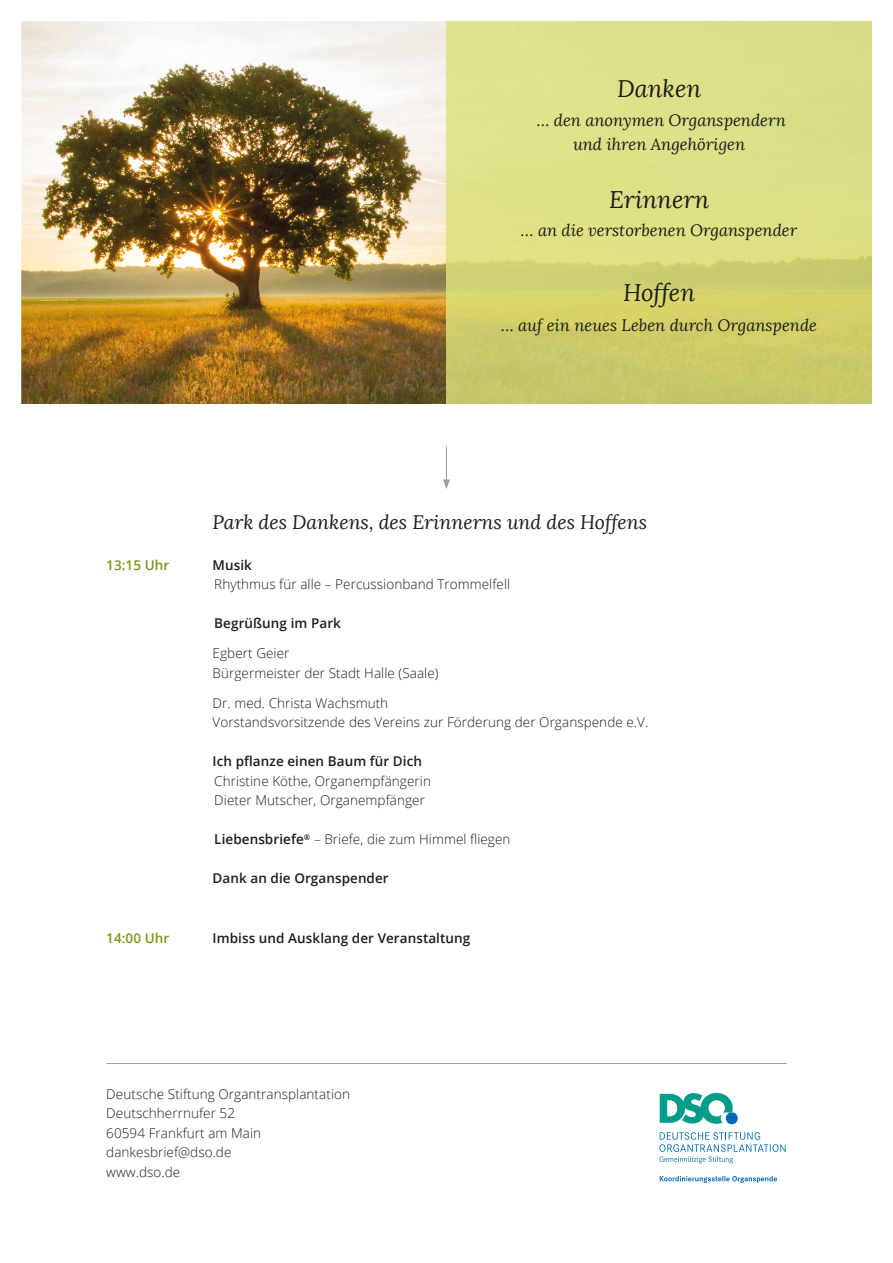
<style>
.page{position:relative;width:893px;height:1263px;background:#fff}
.page>*{position:absolute;margin:0;border:0;box-sizing:border-box;transform-origin:0 0}
.t1{font:italic 24px "Lora";color:#1d1d1b}
.t2{font:italic 19.5px "Lora";color:#1d1d1b}
.t3{font:italic 16.5px/24.8px "Lora";color:#1d1d1b;text-align:center}
.t4{font:300 13.5px/19.5px "Open Sans";letter-spacing:.005em;color:#1d1d1b}
.t5{font:600 13.5px "Open Sans";letter-spacing:.005em;color:#1d1d1b}
.t6{font:600 13.5px "Open Sans";letter-spacing:.005em;color:#759719}
.s1{font-weight:600}
</style>
<div class="page">
<img style="left:21px;top:21px;width:425px;height:383px">
<hr style="left:446px;top:446px;width:1px;height:36px;background:#9d9d9d">
<svg style="left:443px;top:479px;width:7px;height:10px"></svg>
<svg style="left:660px;top:1093px;width:78px;height:32px"></svg>
<svg style="left:660px;top:1176px;width:117px;height:7px"></svg>
<svg style="left:659px;top:1132px;width:127px;height:31px"></svg>
<hr style="left:106px;top:1063px;width:681px;height:1px;background:#9d9d9d">
<img style="left:446px;top:21px;width:426px;height:383px">
<h1 class="t1" style="left:617px;top:74px;width:86px">Danken</h1>
<p class="t3" style="left:537px;top:108px;width:251px">… den anonymen Organspendern und ihren Angehörigen</p>
<h1 class="t1" style="left:609px;top:185px;width:102px">Erinnern</h1>
<p class="t3" style="left:521px;top:218px;width:278px">… an die verstorbenen Organspender</p>
<h1 class="t1" style="left:623px;top:277px;width:74px">Hoffen</h1>
<p class="t3" style="left:501px;top:313px;width:317px">… auf ein neues Leben durch Organspende</p>
<h2 class="t2" style="left:213px;top:510px;width:436px">Park des Dankens, des Erinnerns und des Hoffens</h2>
<p class="t6" style="left:106px;top:555px;width:65px">13:15 Uhr</p>
<p class="t5" style="left:213px;top:555px;width:41px">Musik</p>
<p class="t4" style="left:214px;top:574px;width:297px">Rhythmus für alle – Percussionband Trommelfell</p>
<p class="t5" style="left:214px;top:614px;width:128px">Begrüßung im Park</p>
<p class="t4" style="left:213px;top:643px;width:227px">Egbert Geier<br>Bürgermeister der Stadt Halle (Saale)</p>
<p class="t4" style="left:213px;top:692px;width:437px">Dr. med. Christa Wachsmuth<br>Vorstandsvorsitzende des Vereins zur Förderung der Organspende e.V.</p>
<p class="t5" style="left:213px;top:752px;width:211px">Ich pflanze einen Baum für Dich</p>
<p class="t4" style="left:214px;top:770px;width:218px">Christine Köthe, Organempfängerin<br>Dieter Mutscher, Organempfänger</p>
<p class="t4" style="left:214px;top:829px;width:298px"><span class="s1">Liebensbriefe</span><sup>®</sup> – Briefe, die zum Himmel fliegen</p>
<p class="t5" style="left:213px;top:869px;width:178px">Dank an die Organspender</p>
<p class="t6" style="left:106px;top:929px;width:65px">14:00 Uhr</p>
<p class="t5" style="left:213px;top:929px;width:259px">Imbiss und Ausklang der Veranstaltung</p>
<p class="t4" style="left:106px;top:1084px;width:245px">Deutsche Stiftung Organtransplantation<br>Deutschherrnufer 52<br>60594 Frankfurt am Main dankesbrief@dso.de<br>www.dso.de</p>
</div>
